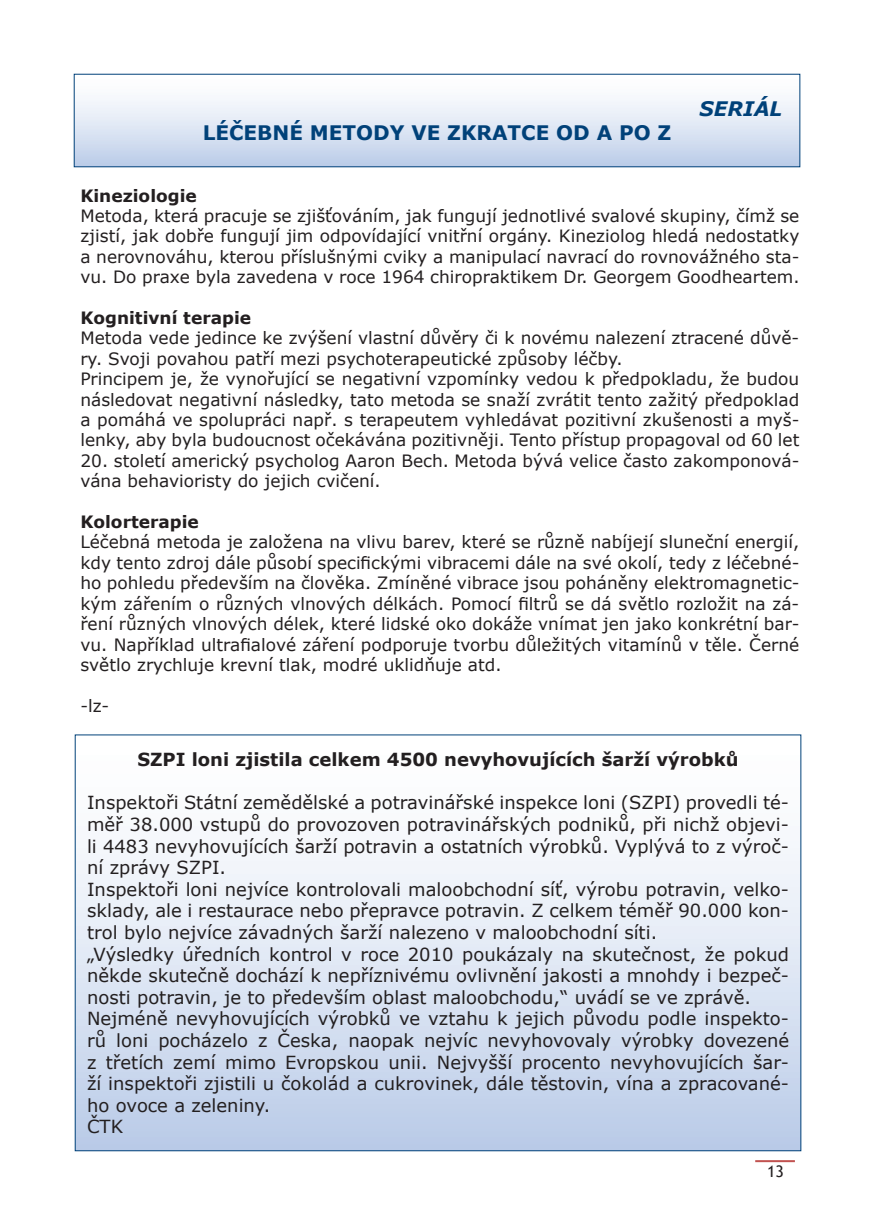
<style>
.page{position:relative;width:876px;height:1225px;background:#fff}
.page>*{position:absolute;margin:0;border:0;box-sizing:border-box;transform-origin:0 0}
.t1{font:700 20px "Verdana";color:#004179}
.t2{font:italic 700 20px "Verdana";color:#004179}
.t3{font:18px/21.6px "Verdana";color:#231f20}
.t4{font:700 18px "Verdana";color:#231f20}
.t5{font:17px/20.4px "Verdana";color:#231f20;text-align:justify}
.t6{font:700 17px "Verdana";color:#231f20}
.t7{font:16px "Trebuchet MS";color:#231f20}
</style>
<div class="page">
<hr style="left:755px;top:1160px;width:40px;height:2px;background:#c15250">
<div style="left:74px;top:74px;width:726px;height:93px;background:linear-gradient(to bottom,#fff,#becee9)"></div>
<div style="left:74px;top:74px;width:726px;height:93px;border:1px solid #004179"></div>
<div style="left:75px;top:735px;width:726px;height:415px;background:linear-gradient(to bottom,#fff,#bdcee9)"></div>
<p class="t1" style="left:203px;top:120px;width:470px">LÉČEBNÉ METODY VE ZKRATCE OD A PO Z</p>
<p class="t2" style="left:700px;top:96px;width:84px">SERIÁL</p>
<p class="t6" style="left:80px;top:184px;width:118px">Kineziologie</p>
<p class="t5" style="left:80px;top:205px;width:721px">Metoda, která pracuje se zjišťováním, jak fungují jednotlivé svalové skupiny, čímž se zjistí, jak dobře fungují jim odpovídající vnitřní orgány. Kineziolog hledá nedostatky a nerovnováhu, kterou příslušnými cviky a manipulací navrací do rovnovážného sta&shy;vu. Do praxe byla zavedena v roce 1964 chiropraktikem Dr. Georgem Goodheartem.</p>
<p class="t6" style="left:80px;top:307px;width:172px">Kognitivní terapie</p>
<p class="t5" style="left:80px;top:327px;width:721px;text-align:left">Metoda vede jedince ke zvýšení vlastní důvěry či k novému nalezení ztracené důvě&shy;ry. Svoji povahou patří mezi psychoterapeutické způsoby léčby.<br>Principem je, že vynořující se negativní vzpomínky vedou k předpokladu, že budou následovat negativní následky, tato metoda se snaží zvrátit tento zažitý předpoklad a pomáhá ve spolupráci např. s terapeutem vyhledávat pozitivní zkušenosti a myš&shy;lenky, aby byla budoucnost očekávána pozitivněji. Tento přístup propagoval od 60 let</p>
<p class="t5" style="left:80px;top:450px;width:720px">20. století americký psycholog Aaron Bech. Metoda bývá velice často zakomponová&shy;vána behavioristy do jejich cvičení.</p>
<p class="t6" style="left:80px;top:511px;width:120px">Kolorterapie</p>
<p class="t5" style="left:80px;top:531px;width:721px">Léčebná metoda je založena na vlivu barev, které se různě nabíjejí sluneční energií, kdy tento zdroj dále působí specifickými vibracemi dále na své okolí, tedy z léčebné&shy;ho pohledu především na člověka. Zmíněné vibrace jsou poháněny elektromagnetic&shy;kým zářením o různých vlnových délkách. Pomocí filtrů se dá světlo rozložit na zá&shy;ření různých vlnových délek, které lidské oko dokáže vnímat jen jako konkrétní bar&shy;vu. Například ultrafialové záření podporuje tvorbu důležitých vitamínů v těle. Černé světlo zrychluje krevní tlak, modré uklidňuje atd.</p>
<p class="t5" style="left:80px;top:695px;width:30px">-lz-</p>
<p class="t4" style="left:137px;top:748px;width:603px">SZPI loni zjistila celkem 4500 nevyhovujících šarží výrobků</p>
<p class="t3" style="left:87px;top:791px;width:704px">Inspektoři Státní zemědělské a potravinářské inspekce loni (SZPI) provedli té&shy;měř 38.000 vstupů do provozoven potravinářských podniků, při nichž objevi&shy;li 4483 nevyhovujících šarží potravin a ostatních výrobků. Vyplývá to z výroč&shy;ní zprávy SZPI.<br>Inspektoři loni nejvíce kontrolovali maloobchodní síť, výrobu potravin, velko&shy;sklady, ale i restaurace nebo přepravce potravin. Z celkem téměř 90.000 kon&shy;trol bylo nejvíce závadných šarží nalezeno v maloobchodní síti.<br>„Výsledky úředních kontrol v roce 2010 poukázaly na skutečnost, že pokud někde skutečně dochází k nepříznivému ovlivnění jakosti a mnohdy i bezpeč&shy;nosti potravin, je to především oblast maloobchodu,“ uvádí se ve zprávě.<br>Nejméně nevyhovujících výrobků ve vztahu k jejich původu podle inspekto&shy;rů loni pocházelo z Česka, naopak nejvíc nevyhovovaly výrobky dovezené z třetích zemí mimo Evropskou unii. Nejvyšší procento nevyhovujících šar&shy;ží inspektoři zjistili u čokolád a cukrovinek, dále těstovin, vína a zpracované&shy;ho ovoce a zeleniny.<br>ČTK</p>
<p class="t7" style="left:767px;top:1162px;width:18px">13</p>
</div>
